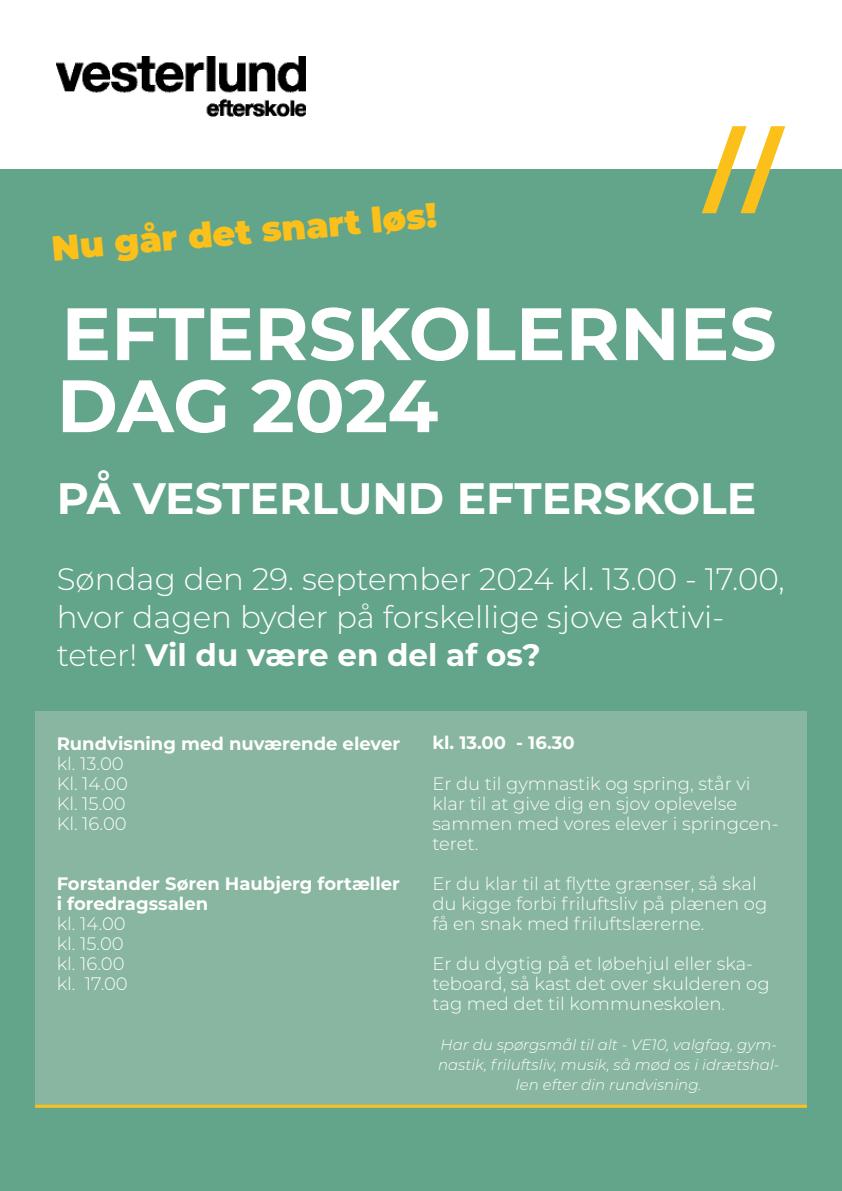
<style>
.page{position:relative;width:842px;height:1191px;background:#fff}
.page>*{position:absolute;margin:0;border:0;box-sizing:border-box;transform-origin:0 0}
.t1{font:700 74px/72px "Montserrat";color:#fff}
.t2{font:700 44px "Montserrat";color:#fff}
.t3{font:900 35px "Montserrat";color:#fcc01a}
.t4{font:300 31px/38px "Montserrat";color:#fff}
.t5{font:300 18px/20px "Montserrat";color:#fff}
.t6{font:700 18px/20px "Montserrat";color:#fff}
.t7{font:italic 300 15px/20px "Montserrat";color:#fff;text-align:center}
.s1{font-weight:700}
</style>
<div class="page">
<div style="left:0;top:170px;width:842px;height:1021px;background:#63a58a"></div>
<img style="left:57px;top:57px;width:249px;height:60px">
<svg style="left:702px;top:126px;width:83px;height:87px"></svg>
<div style="left:35px;top:711px;width:772px;height:396px;background:#88b6a0"></div>
<hr style="left:35px;top:1104px;width:772px;height:3px;background:#fcc01a">
<h3 class="t3" style="left:49px;top:222px;width:388px;rotate:-5deg">Nu går det snart løs!</h3>
<h1 class="t1" style="left:57px;top:294px;width:721px">EFTERSKOLERNES<br>DAG 2024</h1>
<h2 class="t2" style="left:57px;top:467px;width:701px">PÅ VESTERLUND EFTERSKOLE</h2>
<h3 class="t4" style="left:57px;top:559px;width:729px">Søndag den 29. september 2024 kl. 13.00 - 17.00, hvor dagen byder på forskellige sjove aktivi&shy;teter! <span class="s1">Vil du være en del af os?</span></h3>
<p class="t6" style="left:57px;top:732px;width:345px">Rundvisning med nuværende elever</p>
<p class="t5" style="left:57px;top:752px;width:73px">kl. 13.00<br>Kl. 14.00<br>Kl. 15.00<br>Kl. 16.00</p>
<p class="t6" style="left:57px;top:872px;width:345px">Forstander Søren Haubjerg fortæller i foredragssalen</p>
<p class="t5" style="left:57px;top:912px;width:73px">kl. 14.00 kl. 15.00 kl. 16.00 kl. 17.00</p>
<p class="t6" style="left:432px;top:732px;width:144px">kl. 13.00 - 16.30</p>
<p class="t5" style="left:432px;top:772px;width:348px">Er du til gymnastik og spring, står vi klar til at give dig en sjov oplevelse sammen med vores elever i springcen&shy;teret.</p>
<p class="t5" style="left:432px;top:872px;width:336px">Er du klar til at flytte grænser, så skal du kigge forbi friluftsliv på plænen og få en snak med friluftslærerne.</p>
<p class="t5" style="left:432px;top:952px;width:339px">Er du dygtig på et løbehjul eller ska&shy;teboard, så kast det over skulderen og tag med det til kommuneskolen.</p>
<p class="t7" style="left:438px;top:1033px;width:343px">Har du spørgsmål til alt - VE10, valgfag, gym&shy;nastik, friluftsliv, musik, så mød os i idrætshal&shy;len efter din rundvisning.</p>
</div>
